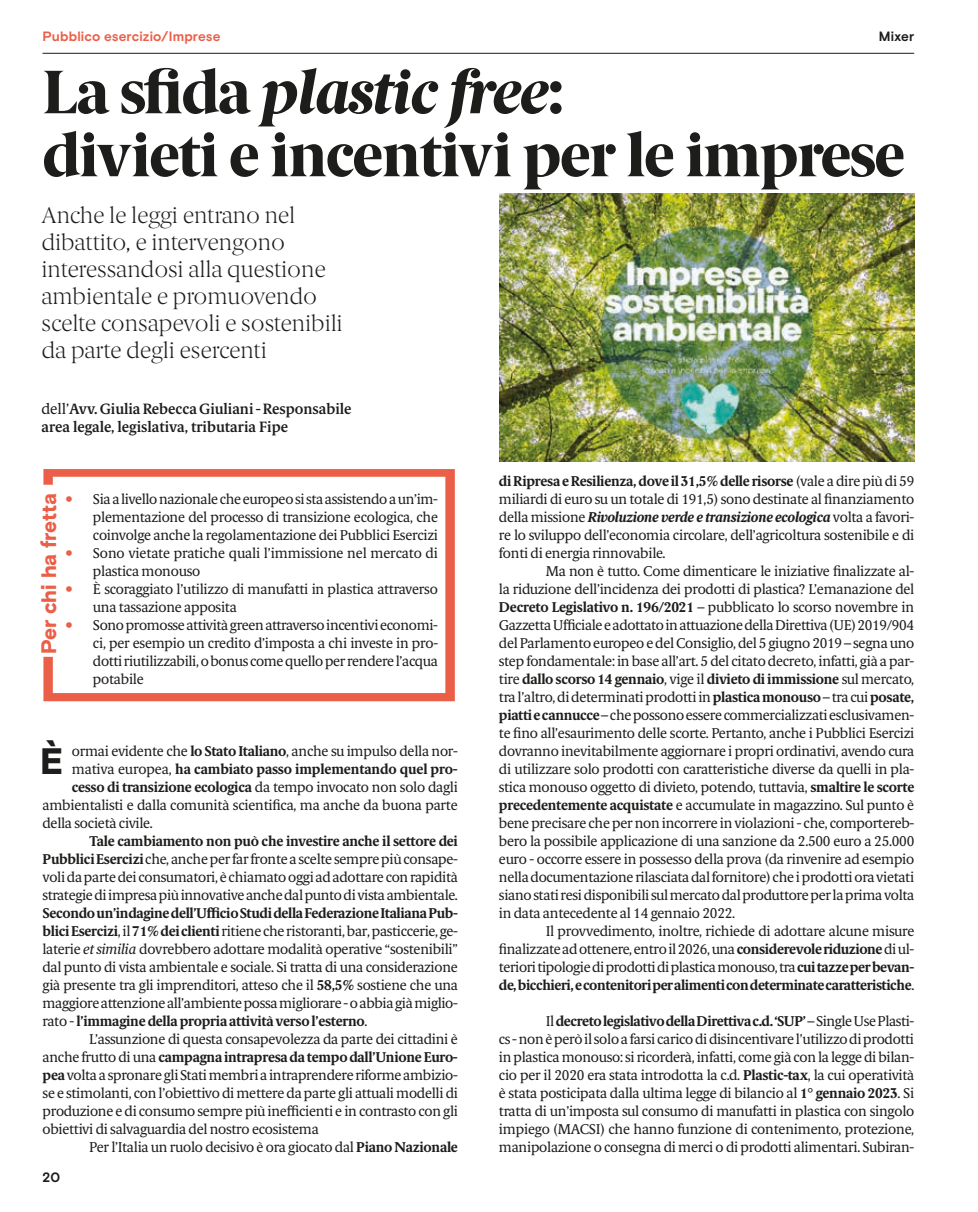
<style>
.page{position:relative;width:978px;height:1212px;background:#fff}
.page>*{position:absolute;margin:0;border:0;box-sizing:border-box;transform-origin:0 0}
.t1{font:800 61.5px/63px "Berlingske Serif";letter-spacing:-.02em;color:#1d1d1b}
.t2{font:900 36.75px "Basis Grotesque Pro";color:#1d1d1b}
.t3{font:300 22.5px/27px "Berlingske Serif";color:#1d1d1b}
.t4{font:900 21px "Basis Grotesque Pro";letter-spacing:-.005em;color:#eb5e48}
.t5{font:15px/18px "Berlingske Serif Tx D Bd";letter-spacing:-.005em;color:#1d1d1b}
.t6{font:14.25px/18px "Berlingske Serif Tx";letter-spacing:-.02em;color:#1d1d1b;text-align:justify}
.t7{font:700 14.25px "Berlingske Serif Tx";letter-spacing:-.01em;color:#1d1d1b}
.t8{font:700 13.5px "Basis Grotesque Pro";letter-spacing:.01em;color:#eb5e48}
.t9{font:700 13.5px "Basis Grotesque Pro";letter-spacing:.01em;color:#1d1d1b}
.s1{font-style:italic}
.s2{font-family:"Berlingske Serif Tx"}
.s3{color:#eb5e48}
.s4{font-weight:700}
.s5{font-weight:400}
.s6{font-weight:700;font-style:italic}
</style>
<div class="page">
<hr style="left:43px;top:53px;width:871px;height:1px;background:#1d1d1b">
<svg style="left:43px;top:469px;width:412px;height:232px"></svg>
<img style="left:500px;top:194px;width:414px;height:267px">
<p class="t8" style="left:43px;top:28px;width:180px">Pubblico esercizio/Imprese</p>
<p class="t9" style="left:879px;top:28px;width:37px">Mixer</p>
<h1 class="t1" style="left:43px;top:62px;width:864px">La sfida <span class="s1">plastic free</span>:<br>divieti e incentivi per le imprese</h1>
<h3 class="t3" style="left:41px;top:202px;width:303px">Anche le leggi entrano nel dibattito, e intervengono interessandosi alla questione ambientale e promuovendo scelte consapevoli e sostenibili da parte degli esercenti</h3>
<p class="t5" style="left:41px;top:400px;width:312px"><span class="s2">dell’</span>Avv. Giulia Rebecca Giuliani - Responsabile area legale, legislativa, tributaria Fipe</p>
<h3 class="t4" style="left:37px;top:654px;width:163px;rotate:-90deg">Per chi ha fretta</h3>
<p class="t6" style="left:93px;top:490px;width:347px;text-indent:-27px"><span class="s3">•</span> Sia a livello nazionale che europeo si sta assistendo a un’im&shy;plementazione del processo di transizione ecologica, che coinvolge anche la regolamentazione dei Pubblici Esercizi</p>
<p class="t6" style="left:93px;top:544px;width:347px;text-indent:-27px"><span class="s3">•</span> Sono vietate pratiche quali l’immissione nel mercato di plastica monouso</p>
<p class="t6" style="left:93px;top:580px;width:346px;text-indent:-27px"><span class="s3">•</span> È scoraggiato l’utilizzo di manufatti in plastica attraverso una tassazione apposita</p>
<p class="t6" style="left:93px;top:616px;width:347px;text-indent:-27px"><span class="s3">•</span> Sono promosse attività green attraverso incentivi economi&shy;ci, per esempio un credito d’imposta a chi investe in pro&shy;dotti riutilizzabili, o bonus come quello per rendere l’acqua potabile</p>
<h2 class="t2" style="left:40px;top:740px;width:25px">È</h2>
<p class="t6" style="left:72px;top:742px;width:388px">ormai evidente che <span class="s4">lo Stato Italiano</span>, anche su impulso della nor-</p>
<p class="t7" style="left:72px;top:759px;width:387px"><span class="s5">mativa europea,</span> ha cambiato passo implementando quel pro-</p>
<p class="t7" style="left:72px;top:777px;width:388px">cesso di transizione ecologica <span class="s5">da tempo invocato non solo dagli</span></p>
<p class="t6" style="left:43px;top:796px;width:417px">ambientalisti e dalla comunità scientifica, ma anche da buona parte</p>
<p class="t6" style="left:43px;top:814px;width:112px">della società civile.</p>
<p class="t6" style="left:43px;top:832px;width:417px;text-indent:47px"><span class="s4">Tale cambiamento non può che investire anche il settore dei Pubblici Esercizi</span> che, anche per far fronte a scelte sempre più consape&shy;voli da parte dei consumatori, è chiamato oggi ad adottare con rapidità strategie di impresa più innovative anche dal punto di vista ambientale.</p>
<p class="t6" style="left:43px;top:904px;width:417px"><span class="s4">Secondo un’indagine dell’Ufficio Studi della Federazione Italiana Pub&shy;blici Esercizi</span>, il <span class="s4">71% dei clienti</span> ritiene che ristoranti, bar, pasticcerie, ge&shy;laterie <span class="s1">et similia</span> dovrebbero adottare modalità operative “sostenibili” dal punto di vista ambientale e sociale. Si tratta di una considerazione già presente tra gli imprenditori, atteso che il <span class="s4">58,5%</span> sostiene che una maggiore attenzione all’ambiente possa migliorare - o abbia già miglio&shy;rato - <span class="s4">l’immagine della propria attività verso l’esterno</span>.</p>
<p class="t6" style="left:43px;top:1030px;width:417px;text-indent:47px">L’assunzione di questa consapevolezza da parte dei cittadini è anche frutto di una <span class="s4">campagna intrapresa da tempo dall’Unione Euro&shy;pea</span> volta a spronare gli Stati membri a intraprendere riforme ambizio&shy;se e stimolanti, con l’obiettivo di mettere da parte gli attuali modelli di produzione e di consumo sempre più inefficienti e in contrasto con gli obiettivi di salvaguardia del nostro ecosistema</p>
<p class="t6" style="left:89px;top:1138px;width:370px">Per l’Italia un ruolo decisivo è ora giocato dal <span class="s4">Piano Nazionale</span></p>
<p class="t9" style="left:43px;top:1169px;width:19px">20</p>
<p class="t6" style="left:499px;top:472px;width:417px"><span class="s4">di Ripresa e Resilienza, dove il 31,5% delle risorse</span> (vale a dire più di 59 miliardi di euro su un totale di 191,5) sono destinate al finanziamento della missione <span class="s6">Rivoluzione verde e transizione ecologica</span> volta a favori&shy;re lo sviluppo dell’economia circolare, dell’agricoltura sostenibile e di fonti di energia rinnovabile.</p>
<p class="t6" style="left:499px;top:562px;width:417px;text-indent:47px">Ma non è tutto. Come dimenticare le iniziative finalizzate al&shy;la riduzione dell’incidenza dei prodotti di plastica? L’emanazione del <span class="s4">Decreto Legislativo n. 196/2021</span> – pubblicato lo scorso novembre in Gazzetta Ufficiale e adottato in attuazione della Direttiva (UE) 2019/904 del Parlamento europeo e del Consiglio, del 5 giugno 2019 – segna uno step fondamentale: in base all’art. 5 del citato decreto, infatti, già a par&shy;tire <span class="s4">dallo scorso 14 gennaio</span>, vige il <span class="s4">divieto di immissione</span> sul mercato, tra l’altro, di determinati prodotti in <span class="s4">plastica monouso</span> – tra cui <span class="s4">posate, piatti e cannucce</span> – che possono essere commercializzati esclusivamen&shy;te fino all’esaurimento delle scorte. Pertanto, anche i Pubblici Esercizi dovranno inevitabilmente aggiornare i propri ordinativi, avendo cura di utilizzare solo prodotti con caratteristiche diverse da quelli in pla&shy;stica monouso oggetto di divieto, potendo, tuttavia, <span class="s4">smaltire le scorte precedentemente acquistate</span> e accumulate in magazzino. Sul punto è bene precisare che per non incorrere in violazioni - che, comportereb&shy;bero la possibile applicazione di una sanzione da 2.500 euro a 25.000 euro - occorre essere in possesso della prova (da rinvenire ad esempio nella documentazione rilasciata dal fornitore) che i prodotti ora vietati siano stati resi disponibili sul mercato dal produttore per la prima volta in data antecedente al 14 gennaio 2022.</p>
<p class="t6" style="left:499px;top:922px;width:417px;text-indent:47px">Il provvedimento, inoltre, richiede di adottare alcune misure finalizzate ad ottenere, entro il 2026, una <span class="s4">considerevole riduzione</span> di ul&shy;teriori tipologie di prodotti di plastica monouso, tra <span class="s4">cui tazze per bevan&shy;de, bicchieri, e contenitori per alimenti con determinate caratteristiche</span>.</p>
<p class="t6" style="left:499px;top:1012px;width:417px;text-indent:47px">Il <span class="s4">decreto legislativo della Direttiva c.d. ‘SUP’</span> – Single Use Plasti&shy;cs - non è però il solo a farsi carico di disincentivare l’utilizzo di prodotti in plastica monouso: si ricorderà, infatti, come già con la legge di bilan&shy;cio per il 2020 era stata introdotta la c.d. <span class="s4">Plastic-tax</span>, la cui operatività è stata posticipata dalla ultima legge di bilancio al <span class="s4">1° gennaio 2023</span>. Si tratta di un’imposta sul consumo di manufatti in plastica con singolo impiego (MACSI) che hanno funzione di contenimento, protezione, manipolazione o consegna di merci o di prodotti alimentari. Subiran-</p>
</div>
